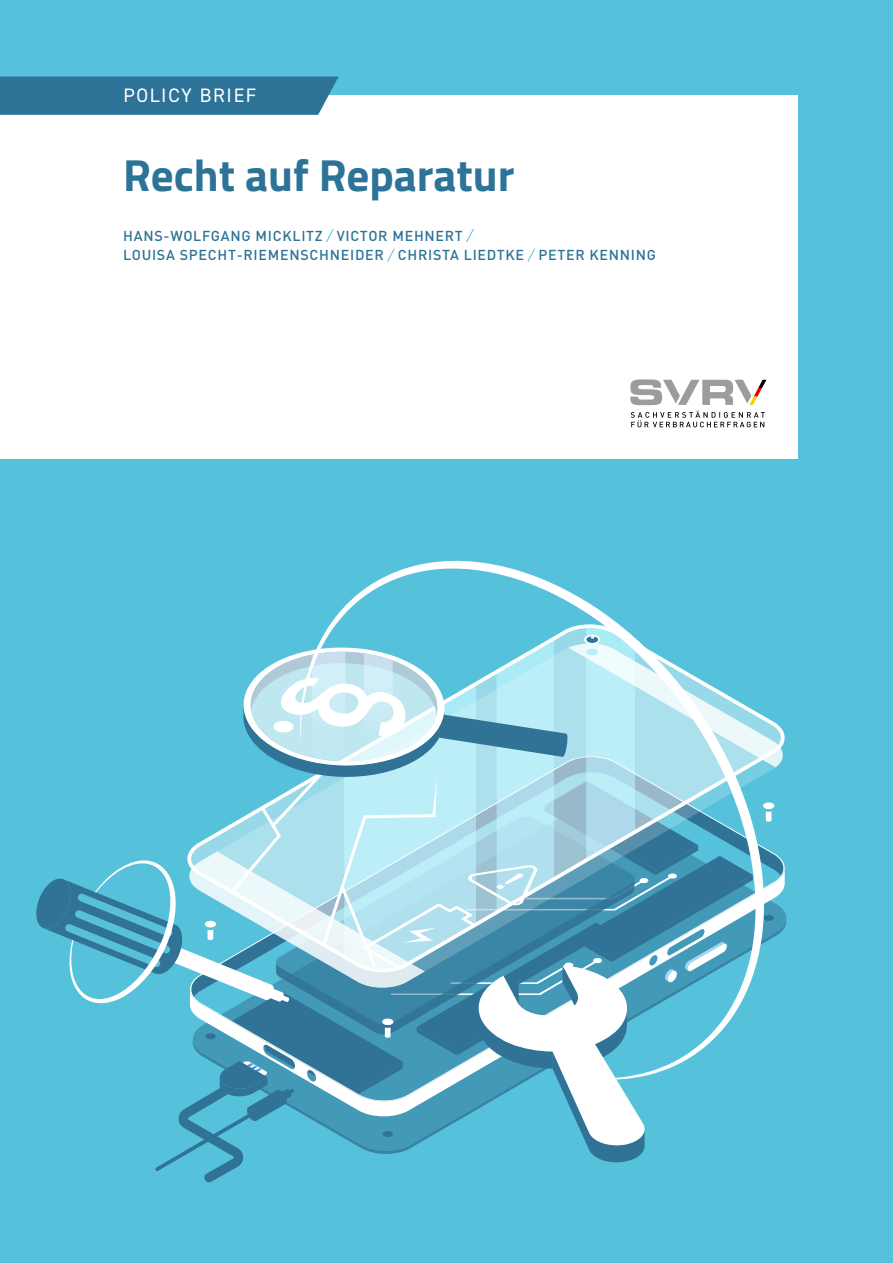
<style>
.page{position:relative;width:893px;height:1263px;background:#56c1da}
.page>*{position:absolute;margin:0;border:0;box-sizing:border-box;transform-origin:0 0}
.Titel_-_H1{font:700 45px "Titillium Web";color:#2d7397}
.t1{font:19.5px "DIN2014";letter-spacing:.085em;color:#fff}
.Titel_Autoren{font:500 14.25px/19.5px "DIN";letter-spacing:.05em;color:#2d7397}
</style>
<div class="page">
<div style="left:0;top:96px;width:797px;height:363px;background:#fff"></div>
<div style="left:0;top:77px;width:339px;height:38px;background:#2d7397"></div>
<svg style="left:329px;top:561px;width:292px;height:65px"></svg>
<svg style="left:36px;top:626px;width:747px;height:556px"></svg>
<svg style="left:326px;top:229px;width:8px;height:14px"></svg>
<svg style="left:466px;top:229px;width:8px;height:14px"></svg>
<svg style="left:387px;top:248px;width:8px;height:14px"></svg>
<svg style="left:527px;top:248px;width:8px;height:14px"></svg>
<svg style="left:631px;top:411px;width:134px;height:16px"></svg>
<svg style="left:630px;top:379px;width:136px;height:26px"></svg>
<h2 class="t1" style="left:123px;top:83px;width:134px">POLICY BRIEF</h2>
<h1 class="Titel_-_H1" style="left:123px;top:141px;width:393px">Recht auf Reparatur</h1>
<p class="Titel_Autoren" style="left:123px;top:225px;width:534px">HANS-WOLFGANG MICKLITZ VICTOR MEHNERT<br>LOUISA SPECHT-RIEMENSCHNEIDER CHRISTA LIEDTKE PETER KENNING</p>
</div>
